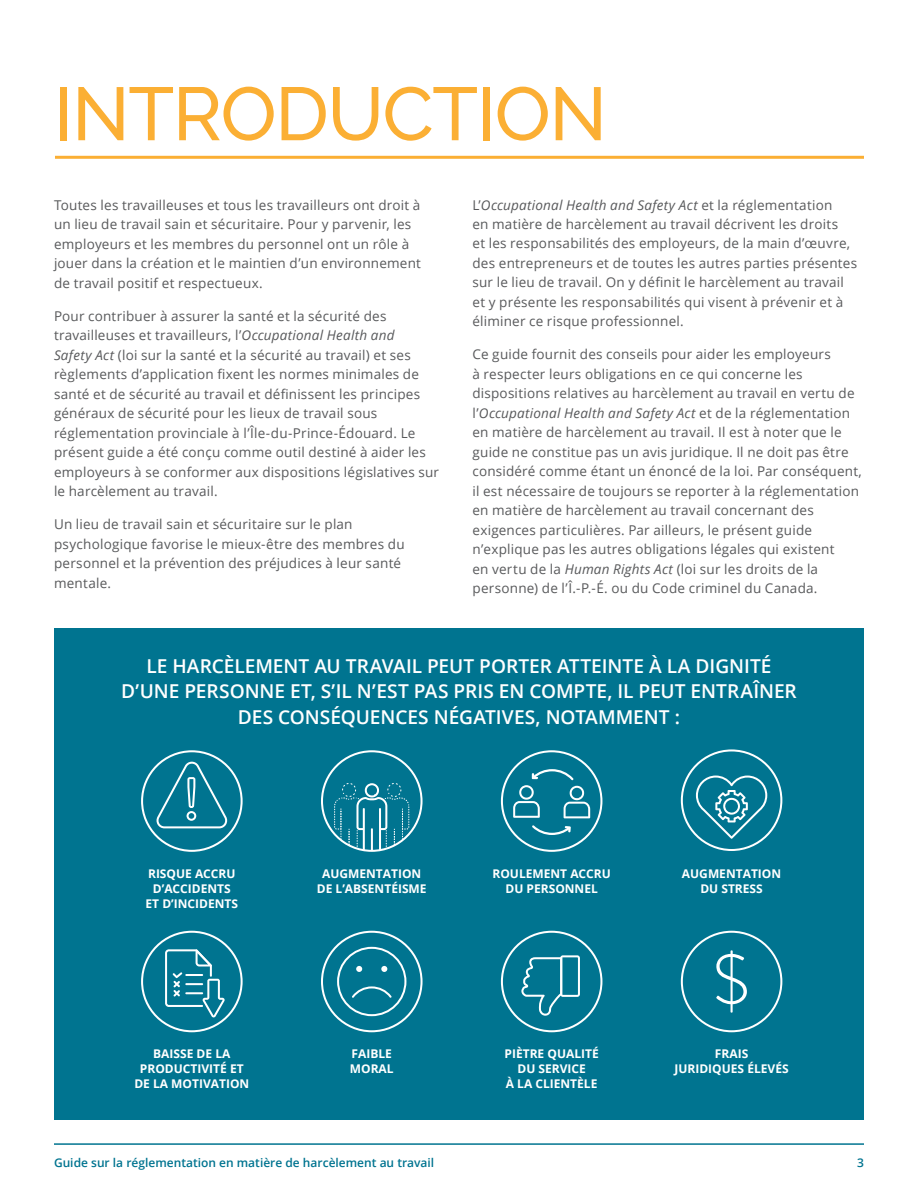
<style>
.page{position:relative;width:918px;height:1188px;background:#fff}
.page>*{position:absolute;margin:0;border:0;box-sizing:border-box;transform-origin:0 0}
.t1{font:500 75px "Raleway";letter-spacing:-.02em;color:#fbaf34}
.t2{font:600 19.2px/25.5px "Open Sans";letter-spacing:-.005em;color:#fff;text-align:center}
.t3{font:13.5px/19.5px "Open Sans";letter-spacing:.015em;color:#58595b}
.t4{font:700 12px/15px "Open Sans";color:#fff;text-align:center}
.t5{font:600 12px "Open Sans";color:#007490}
.s1{font-style:italic}
</style>
<div class="page">
<hr style="left:54px;top:1143px;width:810px;height:2px;background:#007490">
<hr style="left:55px;top:156px;width:809px;height:3px;background:#fbaf34">
<div style="left:54px;top:629px;width:810px;height:491px;background:#007490"></div>
<svg style="left:321px;top:750px;width:102px;height:102px"></svg>
<svg style="left:501px;top:750px;width:101px;height:102px"></svg>
<svg style="left:681px;top:749px;width:101px;height:102px"></svg>
<svg style="left:141px;top:750px;width:102px;height:102px"></svg>
<svg style="left:141px;top:931px;width:102px;height:101px"></svg>
<svg style="left:321px;top:931px;width:102px;height:101px"></svg>
<svg style="left:501px;top:931px;width:101px;height:101px"></svg>
<svg style="left:681px;top:931px;width:101px;height:101px"></svg>
<h1 class="t1" style="left:54px;top:70px;width:555px">INTRODUCTION</h1>
<p class="t3" style="left:54px;top:195px;width:369px">Toutes les travailleuses et tous les travailleurs ont droit à un lieu de travail sain et sécuritaire. Pour y parvenir, les employeurs et les membres du personnel ont un rôle à jouer dans la création et le maintien d’un environnement de travail positif et respectueux.</p>
<p class="t3" style="left:54px;top:306px;width:387px">Pour contribuer à assurer la santé et la sécurité des travailleuses et travailleurs, l’<span class="s1">Occupational Health and<br>Safety Act</span> (loi sur la santé et la sécurité au travail) et ses règlements d’application fixent les normes minimales de santé et de sécurité au travail et définissent les principes généraux de sécurité pour les lieux de travail sous réglementation provinciale à l’Île-du-Prince-Édouard. Le présent guide a été conçu comme outil destiné à aider les employeurs à se conformer aux dispositions législatives sur le harcèlement au travail.</p>
<p class="t3" style="left:54px;top:514px;width:352px">Un lieu de travail sain et sécuritaire sur le plan psychologique favorise le mieux-être des membres du personnel et la prévention des préjudices à leur santé mentale.</p>
<p class="t3" style="left:472px;top:195px;width:386px">L’<span class="s1">Occupational Health and Safety Act</span> et la réglementation<br>en matière de harcèlement au travail décrivent les droits<br>et les responsabilités des employeurs, de la main d’œuvre, des entrepreneurs et de toutes les autres parties présentes sur le lieu de travail. On y définit le harcèlement au travail et y présente les responsabilités qui visent à prévenir et à éliminer ce risque professionnel.</p>
<p class="t3" style="left:472px;top:344px;width:391px">Ce guide fournit des conseils pour aider les employeurs<br>à respecter leurs obligations en ce qui concerne les dispositions relatives au harcèlement au travail en vertu de l’<span class="s1">Occupational Health and Safety Act</span> et de la réglementation en matière de harcèlement au travail. Il est à noter que le guide ne constitue pas un avis juridique. Il ne doit pas être considéré comme étant un énoncé de la loi. Par conséquent, il est nécessaire de toujours se reporter à la réglementation en matière de harcèlement au travail concernant des exigences particulières. Par ailleurs, le présent guide n’explique pas les autres obligations légales qui existent<br>en vertu de la <span class="s1">Human Rights Act</span> (loi sur les droits de la personne) de l’Î.-P.-É. ou du Code criminel du Canada.</p>
<h2 class="t2" style="left:121px;top:653px;width:677px">LE HARCÈLEMENT AU TRAVAIL PEUT PORTER ATTEINTE À LA DIGNITÉ<br>D’UNE PERSONNE ET, S’IL N’EST PAS PRIS EN COMPTE, IL PEUT ENTRAÎNER<br>DES CONSÉQUENCES NÉGATIVES, NOTAMMENT :</h2>
<p class="t4" style="left:146px;top:866px;width:94px">RISQUE ACCRU<br>D’ACCIDENTS<br>ET D’INCIDENTS</p>
<p class="t4" style="left:317px;top:866px;width:111px">AUGMENTATION<br>DE L’ABSENTÉISME</p>
<p class="t4" style="left:492px;top:866px;width:120px">ROULEMENT ACCRU<br>DU PERSONNEL</p>
<p class="t4" style="left:682px;top:866px;width:101px">AUGMENTATION<br>DU STRESS</p>
<p class="t4" style="left:134px;top:1046px;width:116px">BAISSE DE LA<br>PRODUCTIVITÉ ET<br>DE LA MOTIVATION</p>
<p class="t4" style="left:350px;top:1046px;width:45px;text-align:left">FAIBLE<br>MORAL</p>
<p class="t4" style="left:505px;top:1046px;width:96px">PIÈTRE QUALITÉ<br>DU SERVICE<br>À LA CLIENTÈLE</p>
<p class="t4" style="left:675px;top:1046px;width:116px">FRAIS<br>JURIDIQUES ÉLEVÉS</p>
<p class="t5" style="left:54px;top:1154px;width:382px">Guide sur la réglementation en matière de harcèlement au travail</p>
<p class="t5" style="left:857px;top:1154px;width:8px">3</p>
</div>
